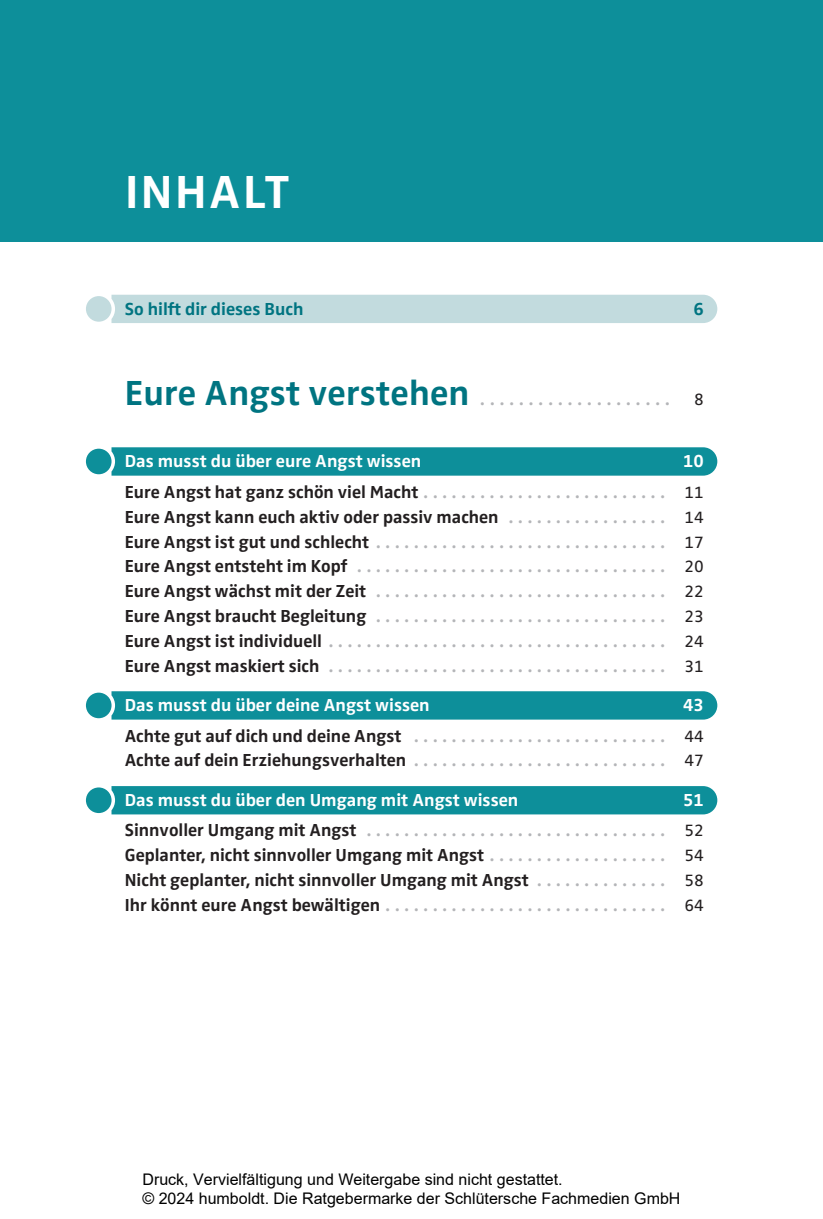
<style>
.page{position:relative;width:823px;height:1219px;background:#fff}
.page>*{position:absolute;margin:0;border:0;box-sizing:border-box;transform-origin:0 0}
.t1{font:700 48px "Zwo Pro";letter-spacing:.05em;color:#fff}
.t2{font:600 20px "Zwo Pro";color:#b4b5b8}
.t3{font:700 18px "Zwo Pro";color:#231f20}
.t4{font:700 18px "Zwo Pro";color:#fff}
.t5{font:700 18px "Zwo Pro";color:#007481}
.t6{font:17px "Zwo Pro";color:#231f20}
.t7{font:16px/19.2px "Arial";color:#000}
.s1{font-weight:700;font-size:36px;color:#007481}
.s2{font-weight:600;font-size:20px;color:#b4b5b8}
.s3{font-weight:400;font-size:17px}
.s4{font-weight:700;font-size:18px;color:#231f20}
.s5{font-weight:400;font-size:17px;color:#231f20}
</style>
<div class="page">
<div style="left:0;top:0;width:822px;height:241px;background:#0d8f9a"></div>
<div style="left:86px;top:295px;width:631px;height:28px;background:#c2dbde"></div>
<svg style="left:86px;top:447px;width:631px;height:29px;background:#2a9ca6"></svg>
<svg style="left:86px;top:691px;width:631px;height:29px;background:#2a9ca6"></svg>
<svg style="left:86px;top:786px;width:631px;height:28px;background:#1d96a0"></svg>
<div style="left:125px;top:451px;width:578px;height:21px;background:#0d8f9a"></div>
<div style="left:125px;top:695px;width:578px;height:21px;background:#0d8f9a"></div>
<div style="left:125px;top:789px;width:578px;height:21px;background:#0d8f9a"></div>
<p class="t1" style="left:125px;top:164px;width:166px">INHALT</p>
<p class="t5" style="left:125px;top:298px;width:180px">So hilft dir dieses Buch</p>
<p class="t5" style="left:693px;top:298px;width:12px">6</p>
<p class="t2" style="left:125px;top:387px;width:536px"><span class="s1">Eure Angst verstehen</span> . . . . . . . . . . . . . . . . . . .</p>
<p class="t6" style="left:693px;top:390px;width:11px">8</p>
<p class="t4" style="left:125px;top:451px;width:298px">Das musst du über eure Angst wissen</p>
<p class="t4" style="left:682px;top:451px;width:22px">10</p>
<p class="t3" style="left:125px;top:481px;width:580px">Eure Angst hat ganz schön viel Macht <span class="s2">. . . . . . . . . . . . . . . . . . . . . . . . . .</span> <span class="s3">11</span></p>
<p class="t3" style="left:125px;top:506px;width:580px">Eure Angst kann euch aktiv oder passiv machen <span class="s2">. . . . . . . . . . . . . . . . .</span> <span class="s3">14</span></p>
<p class="t2" style="left:125px;top:529px;width:580px"><span class="s4">Eure Angst ist gut und schlecht</span> . . . . . . . . . . . . . . . . . . . . . . . . . . . . . . . <span class="s5">17</span></p>
<p class="t2" style="left:125px;top:554px;width:580px"><span class="s4">Eure Angst entsteht im Kopf</span> . . . . . . . . . . . . . . . . . . . . . . . . . . . . . . . . . <span class="s5">20</span></p>
<p class="t2" style="left:125px;top:579px;width:580px"><span class="s4">Eure Angst wächst mit der Zeit</span> . . . . . . . . . . . . . . . . . . . . . . . . . . . . . . . <span class="s5">22</span></p>
<p class="t2" style="left:125px;top:604px;width:580px"><span class="s4">Eure Angst braucht Begleitung</span> . . . . . . . . . . . . . . . . . . . . . . . . . . . . . . . <span class="s5">23</span></p>
<p class="t2" style="left:125px;top:628px;width:580px"><span class="s4">Eure Angst ist individuell</span> . . . . . . . . . . . . . . . . . . . . . . . . . . . . . . . . . . . . <span class="s5">24</span></p>
<p class="t2" style="left:125px;top:653px;width:580px"><span class="s4">Eure Angst maskiert sich</span> .................................... <span class="s5">31</span></p>
<p class="t4" style="left:125px;top:694px;width:306px">Das musst du über deine Angst wissen</p>
<p class="t4" style="left:682px;top:694px;width:22px">43</p>
<p class="t3" style="left:125px;top:725px;width:580px">Achte gut auf dich und deine Angst <span class="s2">. . . . . . . . . . . . . . . . . . . . . . . . . . .</span> <span class="s3">44</span></p>
<p class="t3" style="left:125px;top:750px;width:580px">Achte auf dein Erziehungsverhalten <span class="s2">. . . . . . . . . . . . . . . . . . . . . . . . . . .</span> <span class="s3">47</span></p>
<p class="t4" style="left:125px;top:789px;width:395px">Das musst du über den Umgang mit Angst wissen</p>
<p class="t4" style="left:682px;top:789px;width:22px">51</p>
<p class="t2" style="left:125px;top:818px;width:580px"><span class="s4">Sinnvoller Umgang mit Angst</span> . . . . . . . . . . . . . . . . . . . . . . . . . . . . . . . . <span class="s5">52</span></p>
<p class="t3" style="left:125px;top:845px;width:580px">Geplanter, nicht sinnvoller Umgang mit Angst <span class="s2">. . . . . . . . . . . . . . . . . . .</span> <span class="s3">54</span></p>
<p class="t3" style="left:125px;top:869px;width:580px">Nicht geplanter, nicht sinnvoller Umgang mit Angst <span class="s2">. . . . . . . . . . . . . .</span> <span class="s3">58</span></p>
<p class="t2" style="left:125px;top:892px;width:580px"><span class="s4">Ihr könnt eure Angst bewältigen</span> . . . . . . . . . . . . . . . . . . . . . . . . . . . . . . <span class="s5">64</span></p>
<p class="t7" style="left:142px;top:1170px;width:539px">Druck, Vervielfältigung und Weitergabe sind nicht gestattet.<br>© 2024 humboldt. Die Ratgebermarke der Schlütersche Fachmedien GmbH</p>
</div>
